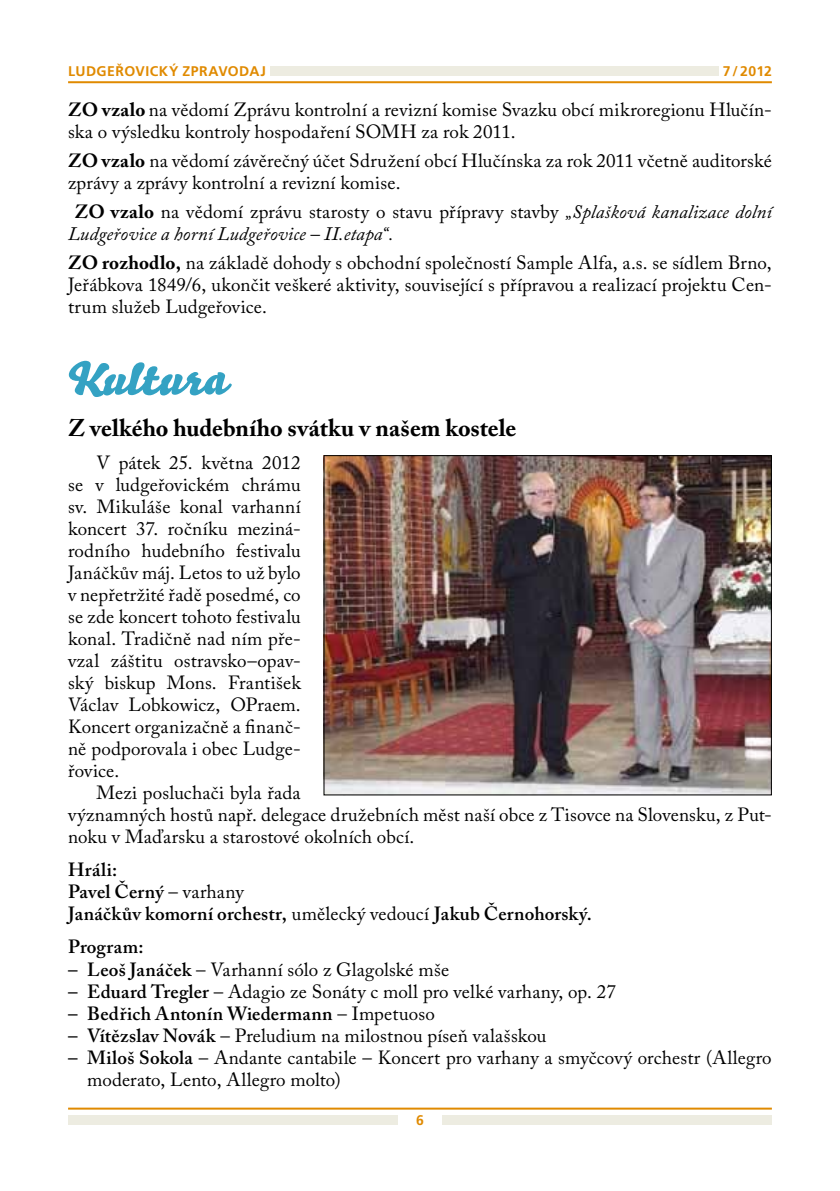
<style>
.page{position:relative;width:840px;height:1191px;background:#fff}
.page>*{position:absolute;margin:0;border:0;box-sizing:border-box;transform-origin:0 0}
.t1{font:44px "Bello Pro";letter-spacing:.005em;color:#34a2c3;scale:1.2 1}
.t2{font:700 24px "Adobe Caslon Pro";color:#000}
.t3{font:19px/22px "Adobe Caslon Pro";letter-spacing:.01em;color:#000}
.t4{font:600 19px/22px "Adobe Caslon Pro";letter-spacing:.015em;color:#000}
.t5{font:italic 19px/22px "Adobe Caslon Pro";letter-spacing:.01em;color:#000}
.t6{font:700 14px "Frutiger LT Pro";letter-spacing:.035em;color:#e08a00}
.s1{font-weight:700}
.s2{font-weight:700;font-style:normal}
.s3{font-style:normal}
.s4{font-weight:400}
.s5{font-weight:600}
</style>
<div class="page">
<div style="left:270px;top:66px;width:448px;height:10px;background:#edece1"></div>
<hr style="left:68px;top:81px;width:703px;height:2px;background:#e08a00">
<div style="left:442px;top:1115px;width:329px;height:10px;background:#edece1"></div>
<div style="left:68px;top:1115px;width:329px;height:10px;background:#edece1"></div>
<hr style="left:68px;top:1107px;width:703px;height:2px;background:#e08a00">
<img style="left:325px;top:457px;width:444px;height:336px">
<div style="left:323px;top:455px;width:448px;height:340px;border:1px solid #000"></div>
<p class="t6" style="left:68px;top:63px;width:199px">LUDGEŘOVICKÝ ZPRAVODAJ</p>
<p class="t6" style="left:722px;top:63px;width:51px">7 / 2012</p>
<p class="t3" style="left:68px;top:98px;width:705px"><span class="s1">ZO vzalo</span> na vědomí Zprávu kontrolní a revizní komise Svazku obcí mikroregionu Hlučín&shy;ska o výsledku kontroly hospodaření SOMH za rok 2011.</p>
<p class="t3" style="left:68px;top:149px;width:704px"><span class="s1">ZO vzalo</span> na vědomí závěrečný účet Sdružení obcí Hlučínska za rok 2011 včetně auditorské zprávy a zprávy kontrolní a revizní komise.</p>
<p class="t5" style="left:68px;top:200px;width:705px;text-indent:7px"><span class="s2">ZO vzalo</span> <span class="s3">na vědomí zprávu starosty o stavu přípravy stavby</span> „Splašková kanalizace dolní<br>Ludgeřovice a horní Ludgeřovice – II.etapa“.</p>
<p class="t3" style="left:68px;top:251px;width:705px;text-align:justify"><span class="s1">ZO rozhodlo,</span> na základě dohody s obchodní společností Sample Alfa, a.s. se sídlem Brno, Jeřábkova 1849/6, ukončit veškeré aktivity, související s přípravou a realizací projektu Cen&shy;trum služeb Ludgeřovice.</p>
<p class="t1" style="left:68px;top:348px;width:133px">Kultura</p>
<p class="t2" style="left:68px;top:413px;width:449px">Z velkého hudebního svátku v našem kostele</p>
<p class="t3" style="left:96px;top:452px;width:206px">V pátek 25. května 2012</p>
<p class="t3" style="left:68px;top:474px;width:234px">se v ludgeřovickém chrámu</p>
<p class="t3" style="left:68px;top:496px;width:234px">sv. Mikuláše konal varhanní</p>
<p class="t3" style="left:68px;top:518px;width:234px">koncert 37. ročníku meziná-</p>
<p class="t3" style="left:68px;top:540px;width:234px">rodního hudebního festivalu</p>
<p class="t3" style="left:68px;top:562px;width:234px">Janáčkův máj. Letos to už bylo</p>
<p class="t3" style="left:68px;top:584px;width:234px">v nepřetržité řadě posedmé, co</p>
<p class="t3" style="left:68px;top:606px;width:234px">se zde koncert tohoto festivalu</p>
<p class="t3" style="left:68px;top:628px;width:234px">konal. Tradičně nad ním pře-</p>
<p class="t3" style="left:68px;top:650px;width:234px">vzal záštitu ostravsko–opav-</p>
<p class="t3" style="left:68px;top:672px;width:234px">ský biskup Mons. František</p>
<p class="t3" style="left:68px;top:694px;width:234px">Václav Lobkowicz, OPraem.</p>
<p class="t3" style="left:68px;top:716px;width:234px">Koncert organizačně a finanč-</p>
<p class="t3" style="left:68px;top:738px;width:234px">ně podporovala i obec Ludge-</p>
<p class="t3" style="left:68px;top:760px;width:53px">řovice.</p>
<p class="t3" style="left:96px;top:782px;width:206px">Mezi posluchači byla řada</p>
<p class="t3" style="left:68px;top:804px;width:704px">významných hostů např. delegace družebních měst naší obce z Tisovce na Slovensku, z Put-</p>
<p class="t3" style="left:68px;top:826px;width:347px">noku v Maďarsku a starostové okolních obcí.</p>
<p class="t4" style="left:68px;top:859px;width:525px">Hráli:<br>Pavel Černý <span class="s4">– varhany<br></span>Janáčkův komorní orchestr, <span class="s4">umělecký vedoucí</span> Jakub Černohorský.</p>
<p class="t4" style="left:68px;top:936px;width:77px">Program:</p>
<p class="t3" style="left:68px;top:958px;width:382px"><span class="s5">– Leoš Janáček</span> – Varhanní sólo z Glagolské mše</p>
<p class="t3" style="left:68px;top:980px;width:549px"><span class="s5">– Eduard Tregler</span> – Adagio ze Sonáty c moll pro velké varhany, op. 27</p>
<p class="t4" style="left:68px;top:1002px;width:368px">– Bedřich Antonín Wiedermann <span class="s4">– Impetuoso</span></p>
<p class="t3" style="left:68px;top:1024px;width:479px"><span class="s5">– Vítězslav Novák</span> – Preludium na milostnou píseň valašskou</p>
<p class="t3" style="left:87px;top:1046px;width:685px;text-indent:-19px"><span class="s5">– Miloš Sokola</span> – Andante cantabile – Koncert pro varhany a smyčcový orchestr (Allegro moderato, Lento, Allegro molto)</p>
<p class="t6" style="left:416px;top:1112px;width:9px">6</p>
</div>
